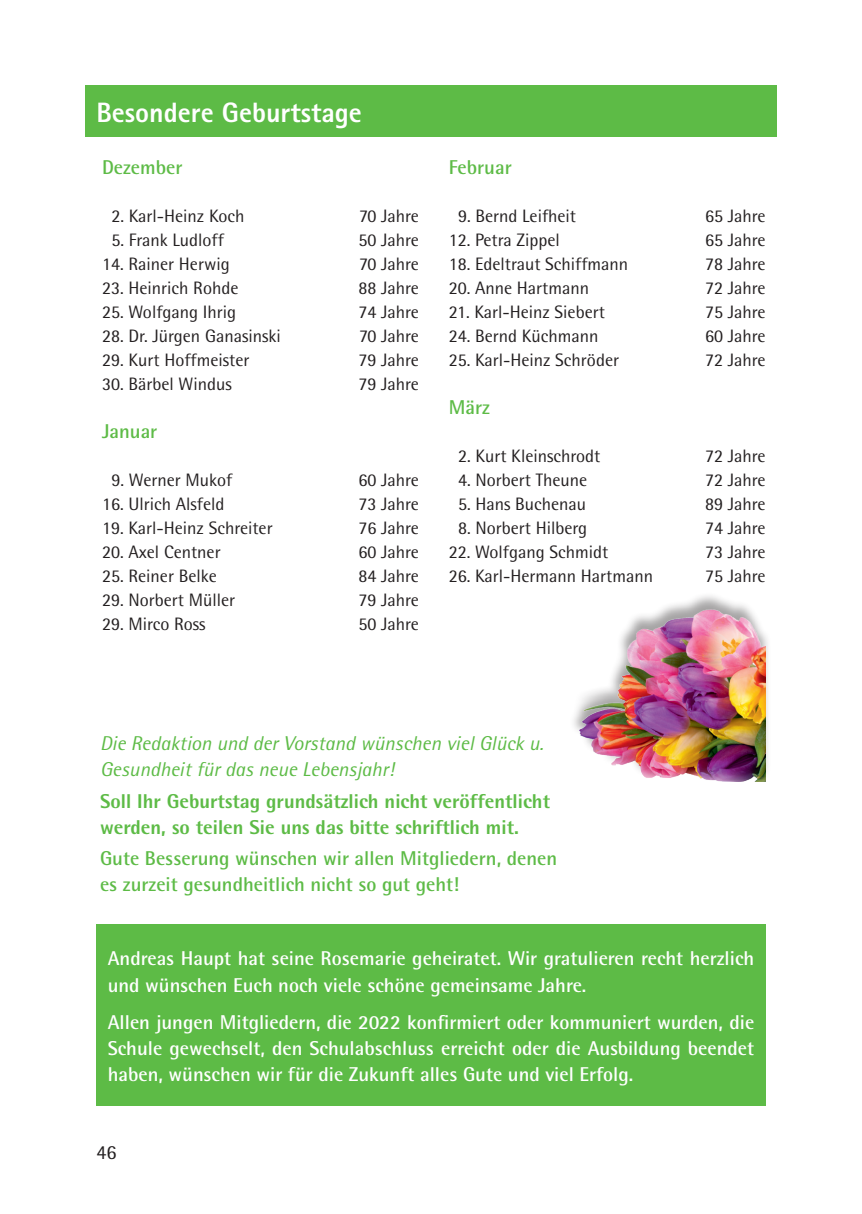
<style>
.page{position:relative;width:862px;height:1214px;background:#fff}
.page>*{position:absolute;margin:0;border:0;box-sizing:border-box;transform-origin:0 0}
.t1{font:800 28px "AT Rotis Sans Serif";color:#fff}
.t2{font:700 20px/26px "Rotis Semi Sans";color:#fff}
.t3{font:700 20px/26px "Rotis Semi Sans";color:#5dbb46}
.t4{font:800 20px/26px "Rotis Semi Sans";color:#5dbb46}
.t5{font:italic 20px/26px "Rotis Semi Sans";color:#5dbb46}
.t6{font:20px "Rotis Semi Sans";color:#231f20}
.t7{font:18px "Rotis Semi Sans";color:#231f20}
</style>
<div class="page">
<div style="left:85px;top:85px;width:692px;height:51px;background:#5dbb46"></div>
<div style="left:569px;top:591px;width:202px;height:189px;background:#231f20;opacity:.41"></div>
<img style="left:574px;top:603px;width:191px;height:178px">
<div style="left:96px;top:924px;width:669px;height:182px;background:#5dbb46"></div>
<h1 class="t1" style="left:96px;top:94px;width:267px">Besondere Geburtstage</h1>
<p class="t3" style="left:102px;top:153px;width:82px">Dezember</p>
<p class="t7" style="left:111px;top:205px;width:134px">2. Karl-Heinz Koch</p>
<p class="t7" style="left:359px;top:205px;width:61px">70 Jahre</p>
<p class="t7" style="left:111px;top:229px;width:114px">5. Frank Ludloff</p>
<p class="t7" style="left:358px;top:229px;width:62px">50 Jahre</p>
<p class="t7" style="left:102px;top:253px;width:129px">14. Rainer Herwig</p>
<p class="t7" style="left:359px;top:253px;width:61px">70 Jahre</p>
<p class="t7" style="left:102px;top:277px;width:138px">23. Heinrich Rohde</p>
<p class="t7" style="left:358px;top:277px;width:62px">88 Jahre</p>
<p class="t7" style="left:102px;top:301px;width:136px">25. Wolfgang Ihrig</p>
<p class="t7" style="left:358px;top:301px;width:62px">74 Jahre</p>
<p class="t7" style="left:102px;top:325px;width:180px">28. Dr. Jürgen Ganasinski</p>
<p class="t7" style="left:359px;top:325px;width:61px">70 Jahre</p>
<p class="t7" style="left:102px;top:349px;width:149px">29. Kurt Hoffmeister</p>
<p class="t7" style="left:358px;top:349px;width:62px">79 Jahre</p>
<p class="t7" style="left:102px;top:373px;width:131px">30. Bärbel Windus</p>
<p class="t7" style="left:358px;top:373px;width:62px">79 Jahre</p>
<p class="t3" style="left:102px;top:417px;width:57px">Januar</p>
<p class="t7" style="left:111px;top:469px;width:122px">9. Werner Mukof</p>
<p class="t7" style="left:358px;top:469px;width:62px">60 Jahre</p>
<p class="t7" style="left:102px;top:493px;width:124px">16. Ulrich Alsfeld</p>
<p class="t7" style="left:358px;top:493px;width:62px">73 Jahre</p>
<p class="t7" style="left:102px;top:517px;width:172px">19. Karl-Heinz Schreiter</p>
<p class="t7" style="left:358px;top:517px;width:62px">76 Jahre</p>
<p class="t7" style="left:102px;top:541px;width:120px">20. Axel Centner</p>
<p class="t7" style="left:358px;top:541px;width:62px">60 Jahre</p>
<p class="t7" style="left:102px;top:565px;width:116px">25. Reiner Belke</p>
<p class="t7" style="left:358px;top:565px;width:62px">84 Jahre</p>
<p class="t7" style="left:102px;top:589px;width:135px">29. Norbert Müller</p>
<p class="t7" style="left:358px;top:589px;width:62px">79 Jahre</p>
<p class="t7" style="left:102px;top:613px;width:105px">29. Mirco Ross</p>
<p class="t7" style="left:358px;top:613px;width:62px">50 Jahre</p>
<p class="t3" style="left:449px;top:153px;width:65px">Februar</p>
<p class="t7" style="left:458px;top:205px;width:120px">9. Bernd Leifheit</p>
<p class="t7" style="left:705px;top:205px;width:62px">65 Jahre</p>
<p class="t7" style="left:449px;top:229px;width:113px">12. Petra Zippel</p>
<p class="t7" style="left:705px;top:229px;width:62px">65 Jahre</p>
<p class="t7" style="left:449px;top:253px;width:181px">18. Edeltraut Schiffmann</p>
<p class="t7" style="left:705px;top:253px;width:62px">78 Jahre</p>
<p class="t7" style="left:449px;top:277px;width:142px">20. Anne Hartmann</p>
<p class="t7" style="left:705px;top:277px;width:62px">72 Jahre</p>
<p class="t7" style="left:449px;top:301px;width:158px">21. Karl-Heinz Siebert</p>
<p class="t7" style="left:705px;top:301px;width:62px">75 Jahre</p>
<p class="t7" style="left:449px;top:325px;width:151px">24. Bernd Küchmann</p>
<p class="t7" style="left:705px;top:325px;width:62px">60 Jahre</p>
<p class="t7" style="left:449px;top:349px;width:172px">25. Karl-Heinz Schröder</p>
<p class="t7" style="left:705px;top:349px;width:62px">72 Jahre</p>
<p class="t3" style="left:449px;top:393px;width:43px">März</p>
<p class="t7" style="left:458px;top:445px;width:144px">2. Kurt Kleinschrodt</p>
<p class="t7" style="left:705px;top:445px;width:62px">72 Jahre</p>
<p class="t7" style="left:458px;top:469px;width:131px">4. Norbert Theune</p>
<p class="t7" style="left:705px;top:469px;width:62px">72 Jahre</p>
<p class="t7" style="left:458px;top:493px;width:130px">5. Hans Buchenau</p>
<p class="t7" style="left:705px;top:493px;width:62px">89 Jahre</p>
<p class="t7" style="left:458px;top:517px;width:131px">8. Norbert Hilberg</p>
<p class="t7" style="left:705px;top:517px;width:62px">74 Jahre</p>
<p class="t7" style="left:449px;top:541px;width:161px">22. Wolfgang Schmidt</p>
<p class="t7" style="left:705px;top:541px;width:62px">73 Jahre</p>
<p class="t7" style="left:449px;top:565px;width:206px">26. Karl-Hermann Hartmann</p>
<p class="t7" style="left:705px;top:565px;width:62px">75 Jahre</p>
<p class="t5" style="left:100px;top:729px;width:445px">Die Redaktion und der Vorstand wünschen viel Glück u.<br>Gesundheit für das neue Lebensjahr!</p>
<p class="t4" style="left:100px;top:787px;width:451px">Soll Ihr Geburtstag grundsätzlich nicht veröffentlicht werden, so teilen Sie uns das bitte schriftlich mit.</p>
<p class="t3" style="left:100px;top:845px;width:458px">Gute Besserung wünschen wir allen Mitgliedern, denen es zurzeit gesundheitlich nicht so gut geht!</p>
<p class="t2" style="left:108px;top:945px;width:648px">Andreas Haupt hat seine Rosemarie geheiratet. Wir gratulieren recht herzlich und wünschen Euch noch viele schöne gemeinsame Jahre.</p>
<p class="t2" style="left:108px;top:1008px;width:648px;text-align:justify">Allen jungen Mitgliedern, die 2022 konfirmiert oder kommuniert wurden, die Schule gewechselt, den Schulabschluss erreicht oder die Ausbildung beendet haben, wünschen wir für die Zukunft alles Gute und viel Erfolg.</p>
<p class="t6" style="left:96px;top:1140px;width:22px">46</p>
</div>
